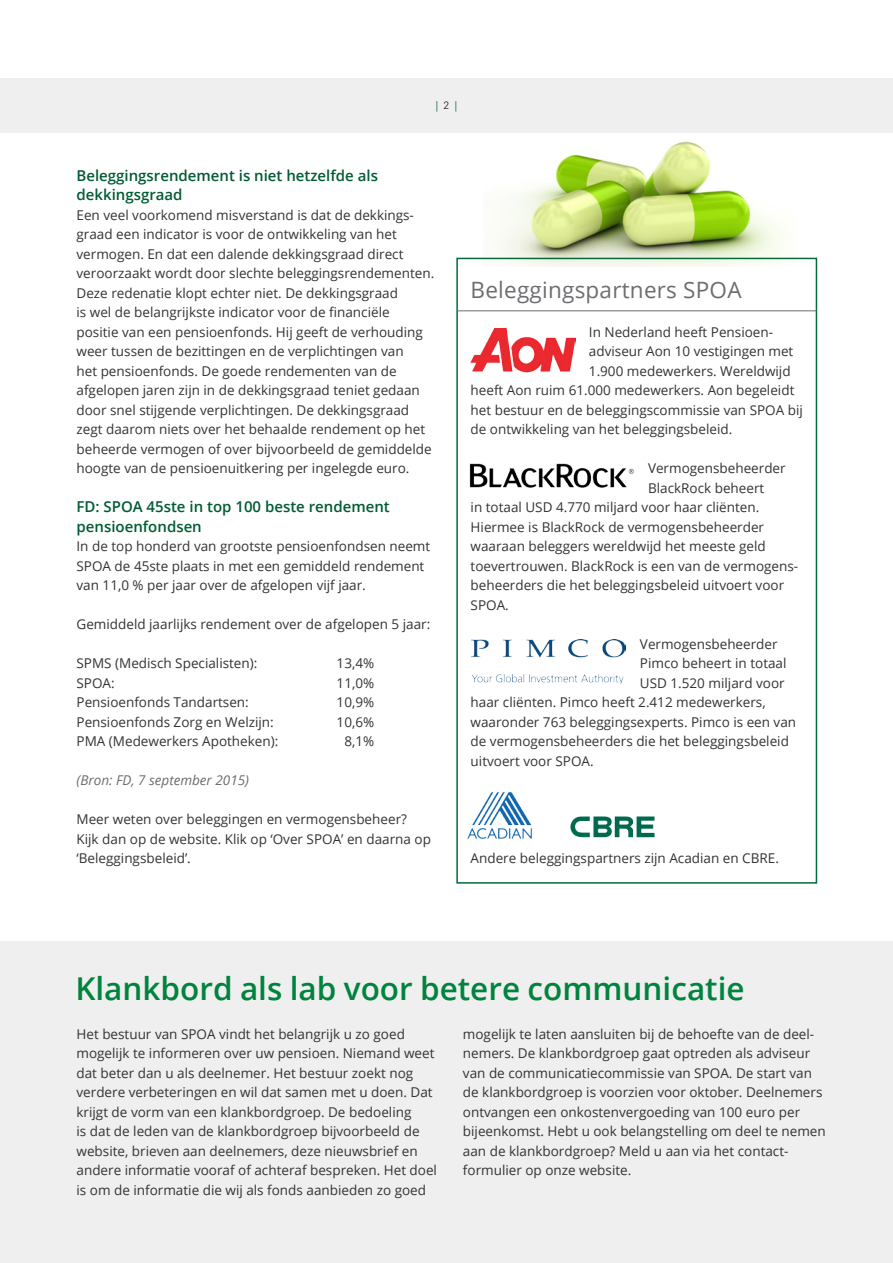
<style>
.page{position:relative;width:893px;height:1263px;background:#fff}
.page>*{position:absolute;margin:0;border:0;box-sizing:border-box;transform-origin:0 0}
.t1{font:600 31.5px "Open Sans";color:#00843d}
.t2{font:22.5px "Open Sans";letter-spacing:.01em;color:#6c6d70}
.t3{font:600 15px/19.5px "Open Sans";color:#005c32}
.t4{font:13.5px/19.5px "Open Sans";color:#333}
.t5{font:italic 13.5px "Open Sans";color:#6c6d70}
.t6{font:300 10.5px "Univers 45";color:#005c32}
.s1{color:#231f20}
</style>
<div class="page">
<div style="left:0;top:78px;width:893px;height:54px;background:#efefef"></div>
<img style="left:484px;top:141px;width:312px;height:125px">
<div style="left:0;top:941px;width:893px;height:322px;background:#efefef"></div>
<div style="left:456px;top:258px;width:361px;height:626px;border:2px solid #006b39"></div>
<hr style="left:457px;top:311px;width:359px;height:1px;background:#6c6d70">
<img style="left:470px;top:328px;width:105px;height:44px">
<img style="left:470px;top:463px;width:164px;height:25px">
<img style="left:471px;top:639px;width:154px;height:45px">
<img style="left:467px;top:791px;width:65px;height:48px">
<img style="left:571px;top:817px;width:83px;height:21px">
<p class="t6" style="left:436px;top:99px;width:22px">|<span class="s1">2</span>|</p>
<p class="t3" style="left:77px;top:165px;width:303px">Beleggingsrendement is niet hetzelfde als dekkingsgraad</p>
<p class="t4" style="left:77px;top:205px;width:359px">Een veel voorkomend misverstand is dat de dekkings&shy;graad een indicator is voor de ontwikkeling van het vermogen. En dat een dalende dekkingsgraad direct veroorzaakt wordt door slechte beleggingsrendementen.<br>Deze redenatie klopt echter niet. De dekkingsgraad<br>is wel de belangrijkste indicator voor de financiële positie van een pensioenfonds. Hij geeft de verhouding weer tussen de bezittingen en de verplichtingen van<br>het pensioenfonds. De goede rendementen van de afgelopen jaren zijn in de dekkingsgraad teniet gedaan door snel stijgende verplichtingen. De dekkingsgraad zegt daarom niets over het behaalde rendement op het beheerde vermogen of over bijvoorbeeld de gemiddelde hoogte van de pensioenuitkering per ingelegde euro.</p>
<p class="t3" style="left:77px;top:497px;width:315px">FD: SPOA 45ste in top 100 beste rendement pensioenfondsen</p>
<p class="t4" style="left:77px;top:536px;width:355px">In de top honderd van grootste pensioenfondsen neemt<br>SPOA de 45ste plaats in met een gemiddeld rendement van 11,0 % per jaar over de afgelopen vijf jaar.</p>
<p class="t4" style="left:77px;top:614px;width:355px">Gemiddeld jaarlijks rendement over de afgelopen 5 jaar:</p>
<p class="t4" style="left:77px;top:653px;width:182px">SPMS (Medisch Specialisten):</p>
<p class="t4" style="left:337px;top:653px;width:39px">13,4%</p>
<p class="t4" style="left:77px;top:673px;width:40px">SPOA:</p>
<p class="t4" style="left:337px;top:673px;width:39px">11,0%</p>
<p class="t4" style="left:77px;top:692px;width:174px">Pensioenfonds Tandartsen:</p>
<p class="t4" style="left:337px;top:692px;width:39px">10,9%</p>
<p class="t4" style="left:77px;top:712px;width:199px">Pensioenfonds Zorg en Welzijn:</p>
<p class="t4" style="left:337px;top:712px;width:39px">10,6%</p>
<p class="t4" style="left:77px;top:731px;width:203px">PMA (Medewerkers Apotheken):</p>
<p class="t4" style="left:344px;top:731px;width:31px">8,1%</p>
<p class="t5" style="left:77px;top:771px;width:174px">(Bron: FD, 7 september 2015)</p>
<p class="t4" style="left:77px;top:809px;width:356px">Meer weten over beleggingen en vermogensbeheer?<br>Kijk dan op de website. Klik op ‘Over SPOA’ en daarna op ‘Beleggingsbeleid’.</p>
<h2 class="t2" style="left:471px;top:274px;width:272px">Beleggingspartners SPOA</h2>
<p class="t4" style="left:589px;top:322px;width:186px">In Nederland heeft Pensioen-</p>
<p class="t4" style="left:589px;top:341px;width:206px">adviseur Aon 10 vestigingen met</p>
<p class="t4" style="left:589px;top:361px;width:203px">1.900 medewerkers. Wereldwijd</p>
<p class="t4" style="left:471px;top:380px;width:325px">heeft Aon ruim 61.000 medewerkers. Aon begeleidt</p>
<p class="t4" style="left:471px;top:400px;width:334px">het bestuur en de beleggingscommissie van SPOA bij</p>
<p class="t4" style="left:471px;top:419px;width:263px">de ontwikkeling van het beleggingsbeleid.</p>
<p class="t4" style="left:648px;top:458px;width:139px">Vermogensbeheerder</p>
<p class="t4" style="left:648px;top:478px;width:118px">BlackRock beheert</p>
<p class="t4" style="left:471px;top:497px;width:290px">in totaal USD 4.770 miljard voor haar cliënten.</p>
<p class="t4" style="left:471px;top:517px;width:295px">Hiermee is BlackRock de vermogensbeheerder</p>
<p class="t4" style="left:471px;top:536px;width:297px">waaraan beleggers wereldwijd het meeste geld</p>
<p class="t4" style="left:471px;top:556px;width:329px">toevertrouwen. BlackRock is een van de vermogens-</p>
<p class="t4" style="left:471px;top:575px;width:315px">beheerders die het beleggingsbeleid uitvoert voor</p>
<p class="t4" style="left:471px;top:595px;width:40px">SPOA.</p>
<p class="t4" style="left:640px;top:634px;width:139px">Vermogensbeheerder</p>
<p class="t4" style="left:640px;top:653px;width:148px">Pimco beheert in totaal</p>
<p class="t4" style="left:640px;top:673px;width:146px">USD 1.520 miljard voor</p>
<p class="t4" style="left:471px;top:692px;width:297px">haar cliënten. Pimco heeft 2.412 medewerkers,</p>
<p class="t4" style="left:471px;top:712px;width:327px">waaronder 763 beleggingsexperts. Pimco is een van</p>
<p class="t4" style="left:471px;top:731px;width:320px">de vermogensbeheerders die het beleggingsbeleid</p>
<p class="t4" style="left:471px;top:751px;width:125px">uitvoert voor SPOA.</p>
<p class="t4" style="left:471px;top:848px;width:310px">Andere beleggingspartners zijn Acadian en CBRE.</p>
<h1 class="t1" style="left:75px;top:967px;width:671px">Klankbord als lab voor betere communicatie</h1>
<p class="t4" style="left:77px;top:1024px;width:362px">Het bestuur van SPOA vindt het belangrijk u zo goed mogelijk te informeren over uw pensioen. Niemand weet dat beter dan u als deelnemer. Het bestuur zoekt nog verdere verbeteringen en wil dat samen met u doen. Dat krijgt de vorm van een klankbordgroep. De bedoeling<br>is dat de leden van de klankbordgroep bijvoorbeeld de website, brieven aan deelnemers, deze nieuwsbrief en andere informatie vooraf of achteraf bespreken. Het doel is om de informatie die wij als fonds aanbieden zo goed</p>
<p class="t4" style="left:463px;top:1024px;width:364px">mogelijk te laten aansluiten bij de behoefte van de deel&shy;nemers. De klankbordgroep gaat optreden als adviseur van de communicatiecommissie van SPOA. De start van de klankbordgroep is voorzien voor oktober. Deelnemers ontvangen een onkostenvergoeding van 100 euro per bijeenkomst. Hebt u ook belangstelling om deel te nemen aan de klankbordgroep? Meld u aan via het contact&shy;formulier op onze website.</p>
</div>
